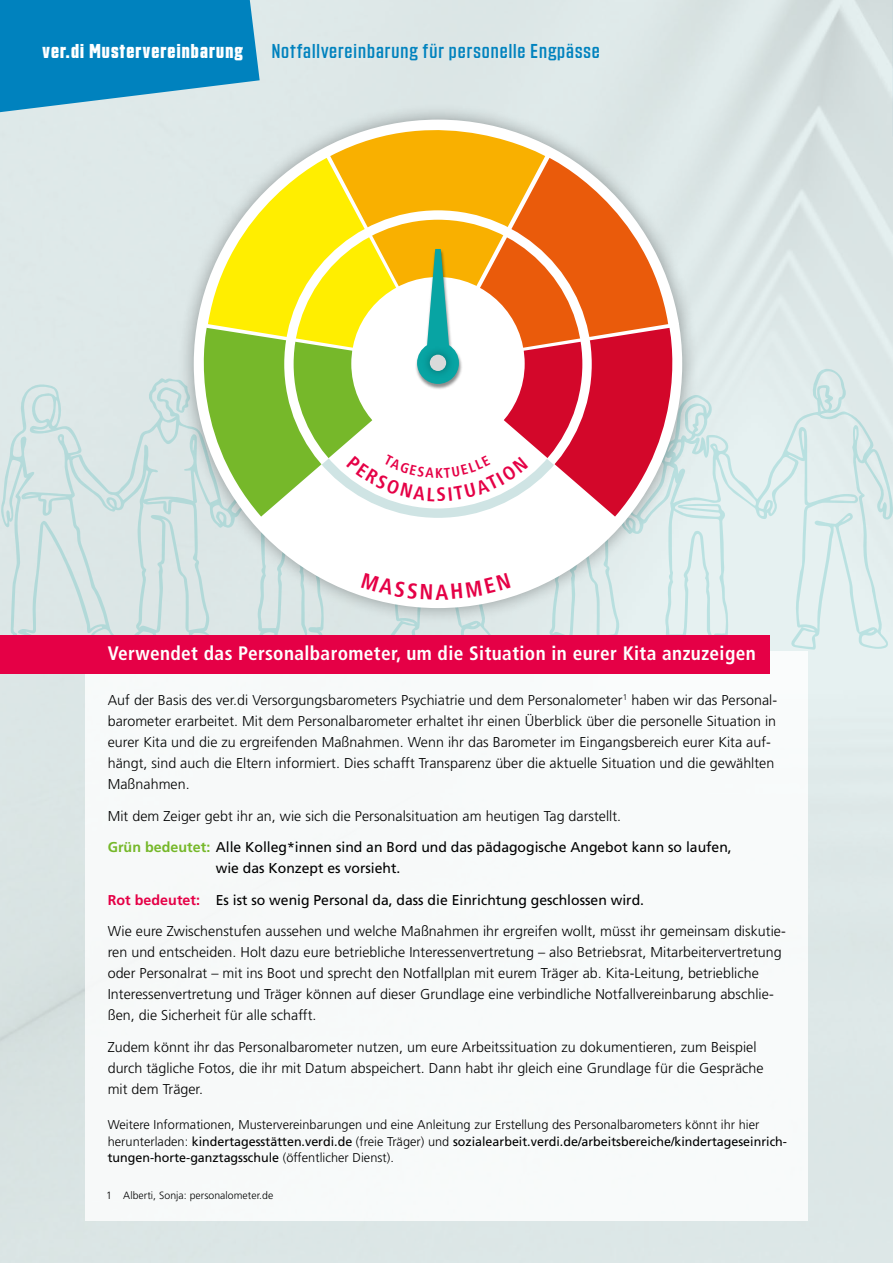
<style>
.page{position:relative;width:893px;height:1263px;background:#dce7e7}
.page>*{position:absolute;margin:0;border:0;box-sizing:border-box;transform-origin:0 0}
.t1{font:700 condensed 19.5px "Frutiger LT Std";letter-spacing:.02em;color:#fff}
.t2{font:19.5px "Countach";letter-spacing:.05em;color:#0082be}
.t3{font:700 19.5px "Countach";letter-spacing:.06em;color:#fff}
.t4{font:300 14.25px/21px "Frutiger LT Std";letter-spacing:.005em;color:#000}
.t5{font:14.25px/21px "Frutiger LT Std";color:#000}
.t6{font:300 12.75px/16.5px "Frutiger LT Std";letter-spacing:.005em;color:#000}
.t7{font:300 10.5px "Frutiger LT Std";letter-spacing:.005em;color:#000}
.s1{font-weight:700;color:#76b82a}
.s2{font-weight:700;color:#e50046}
.s3{font-weight:400}
</style>
<div class="page">
<svg style="left:0;top:0;width:260px;height:112px;background:#1d8fc3"></svg>
<svg style="left:1px;top:378px;width:490px;height:257px"></svg>
<svg style="left:549px;top:369px;width:344px;height:281px"></svg>
<div style="left:177px;top:103px;width:522px;height:522px;background:#000;opacity:.35"></div>
<div style="left:194px;top:120px;width:488px;height:488px;background:#fff;border-radius:50%"></div>
<svg style="left:330px;top:103px;width:215px;height:46px"></svg>
<div style="left:85px;top:651px;width:723px;height:569px;background:#f7fafa"></div>
<div style="left:0;top:635px;width:770px;height:38px;background:#e50046"></div>
<svg style="left:361px;top:595px;width:150px;height:5px"></svg>
<svg style="left:185px;top:149px;width:506px;height:373px"></svg>
<h1 class="t3" style="left:43px;top:39px;width:202px">ver.di Mustervereinbarung</h1>
<h1 class="t2" style="left:272px;top:39px;width:330px">Notfallvereinbarung für personelle Engpässe</h1>
<h1 class="t1" style="left:108px;top:642px;width:650px">Verwendet das Personalbarometer, um die Situation in eurer Kita anzuzeigen</h1>
<p class="t4" style="left:108px;top:690px;width:671px">Auf der Basis des ver.di Versorgungsbarometers Psychiatrie und dem Personalometer<sup>1</sup> haben wir das Personal&shy;barometer erarbeitet. Mit dem Personalbarometer erhaltet ihr einen Überblick über die personelle Situation in eurer Kita und die zu ergreifenden Maßnahmen. Wenn ihr das Barometer im Eingangsbereich eurer Kita auf&shy;hängt, sind auch die Eltern informiert. Dies schafft Transparenz über die aktuelle Situation und die gewählten Maßnahmen.</p>
<p class="t4" style="left:108px;top:805px;width:515px">Mit dem Zeiger gebt ihr an, wie sich die Personalsituation am heutigen Tag darstellt.</p>
<p class="t5" style="left:216px;top:837px;width:518px;text-indent:-108px"><span class="s1">Grün bedeutet:</span> Alle Kolleg*innen sind an Bord und das pädagogische Angebot kann so laufen, wie das Konzept es vorsieht.</p>
<p class="t5" style="left:108px;top:889px;width:538px"><span class="s2">Rot bedeutet:</span> Es ist so wenig Personal da, dass die Einrichtung geschlossen wird.</p>
<p class="t4" style="left:108px;top:921px;width:680px">Wie eure Zwischenstufen aussehen und welche Maßnahmen ihr ergreifen wollt, müsst ihr gemeinsam diskutie&shy;ren und entscheiden. Holt dazu eure betriebliche Interessenvertretung – also Betriebsrat, Mitarbeitervertretung oder Personalrat – mit ins Boot und sprecht den Notfallplan mit eurem Träger ab. Kita-Leitung, betriebliche Interessenvertretung und Träger können auf dieser Grundlage eine verbindliche Notfallvereinbarung abschlie&shy;ßen, die Sicherheit für alle schafft.</p>
<p class="t4" style="left:108px;top:1036px;width:657px">Zudem könnt ihr das Personalbarometer nutzen, um eure Arbeitssituation zu dokumentieren, zum Beispiel durch tägliche Fotos, die ihr mit Datum abspeichert. Dann habt ihr gleich eine Grundlage für die Gespräche mit dem Träger.</p>
<p class="t6" style="left:108px;top:1117px;width:681px">Weitere Informationen, Mustervereinbarungen und eine Anleitung zur Erstellung des Personalbarometers könnt ihr hier herunterladen: <span class="s3">kindertagesstätten.verdi.de</span> (freie Träger) und <span class="s3">sozialearbeit.verdi.de/arbeitsbereiche/kindertageseinrich&shy;tungen-horte-ganztagsschule</span> (öffentlicher Dienst).</p>
<p class="t7" style="left:106px;top:1189px;width:168px">1 Alberti, Sonja: personalometer.de</p>
</div>
